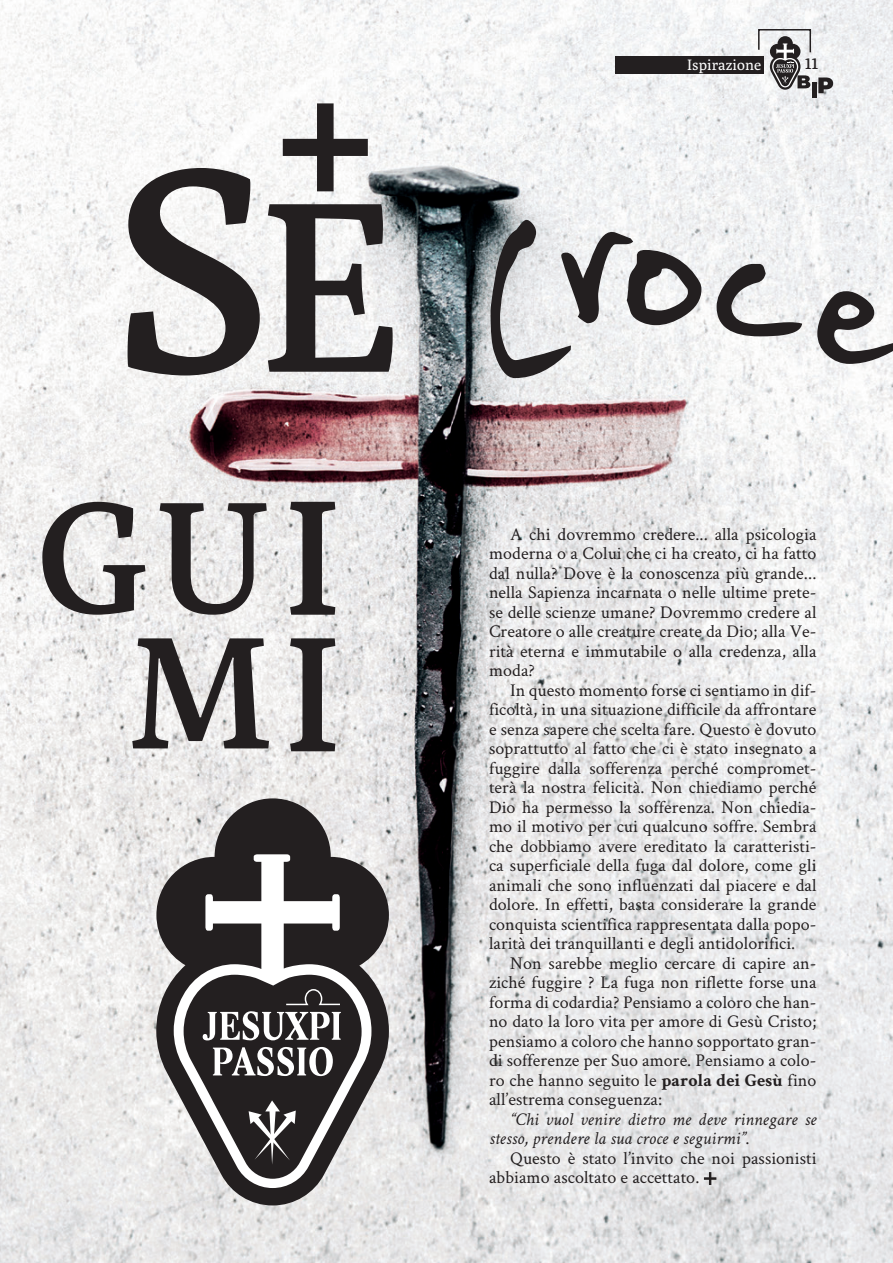
<style>
.page{position:relative;width:893px;height:1263px;background:#fff}
.page>*{position:absolute;margin:0;border:0;box-sizing:border-box;transform-origin:0 0}
.t1{font:19.5px "Poly";color:#231f20}
.t2{font:18px/19.5px "Crimson Text";letter-spacing:.005em;color:#231f20;text-align:justify}
.t3{font:italic 18px/19.5px "Crimson Text";letter-spacing:.005em;color:#231f20}
.t4{font:15px "Poly";color:#fff}
.s1{font-weight:700}
.s2{font-style:normal}
</style>
<div class="page">
<img style="left:0;top:0;width:893px;height:1263px">
<svg style="left:132px;top:638px;width:137px;height:110px"></svg>
<svg style="left:42px;top:502px;width:225px;height:113px"></svg>
<svg style="left:268px;top:204px;width:125px;height:168px"></svg>
<svg style="left:128px;top:168px;width:132px;height:207px"></svg>
<svg style="left:290px;top:502px;width:45px;height:113px;background:#817f80"></svg>
<svg style="left:290px;top:638px;width:45px;height:113px;background:#827f80"></svg>
<svg style="left:704px;top:1172px;width:12px;height:13px"></svg>
<div style="left:615px;top:56px;width:149px;height:17px;background:#231f20"></div>
<svg style="left:757px;top:28px;width:55px;height:62px"></svg>
<hr style="left:812px;top:82px;width:4px;height:16px;background:#231f20">
<svg style="left:818px;top:77px;width:15px;height:16px"></svg>
<svg style="left:156px;top:798px;width:233px;height:407px;background:#a09d9e"></svg>
<svg style="left:174px;top:854px;width:197px;height:334px;fill:#231f20"></svg>
<svg style="left:184px;top:975px;width:178px;height:204px"></svg>
<svg style="left:283px;top:103px;width:85px;height:88px"></svg>
<svg style="left:491px;top:220px;width:210px;height:158px"></svg>
<svg style="left:717px;top:264px;width:85px;height:72px"></svg>
<svg style="left:817px;top:291px;width:76px;height:73px"></svg>
<p class="t4" style="left:687px;top:56px;width:75px">Ispirazione</p>
<p class="t1" style="left:805px;top:51px;width:15px">11</p>
<p class="t2" style="left:489px;top:524px;width:329px;text-indent:21px">A chi dovremmo credere... alla psicologia moderna o a Colui che ci ha creato, ci ha fatto dal nulla? Dove è la conoscenza più grande... nella Sapienza incarnata o nelle ultime prete&shy;se delle scienze umane? Dovremmo credere al Creatore o alle creature create da Dio; alla Ve&shy;rità eterna e immutabile o alla credenza, alla moda?</p>
<p class="t2" style="left:489px;top:680px;width:329px;text-indent:21px">In questo momento forse ci sentiamo in dif&shy;ficoltà, in una situazione difficile da affrontare e senza sapere che scelta fare. Questo è dovuto soprattutto al fatto che ci è stato insegnato a fuggire dalla sofferenza perché compromet&shy;terà la nostra felicità. Non chiediamo perché Dio ha permesso la sofferenza. Non chiedia&shy;mo il motivo per cui qualcuno soffre. Sembra che dobbiamo avere ereditato la caratteristi&shy;ca superficiale della fuga dal dolore, come gli animali che sono influenzati dal piacere e dal dolore. In effetti, basta considerare la grande conquista scientifica rappresentata dalla popo&shy;larità dei tranquillanti e degli antidolorifici.</p>
<p class="t2" style="left:489px;top:953px;width:329px;text-indent:21px">Non sarebbe meglio cercare di capire an&shy;ziché fuggire ? La fuga non riflette forse una forma di codardia? Pensiamo a coloro che han&shy;no dato la loro vita per amore di Gesù Cristo; pensiamo a coloro che hanno sopportato gran&shy;di sofferenze per Suo amore. Pensiamo a colo&shy;ro che hanno seguito le <span class="s1">parola dei Gesù</span> fino all’estrema conseguenza:</p>
<p class="t3" style="left:489px;top:1109px;width:329px;text-indent:21px">“Chi vuol venire dietro me deve rinnegare se stesso, prendere la sua croce e seguirmi”<span class="s2">.</span></p>
<p class="t2" style="left:489px;top:1147px;width:329px;text-indent:21px">Questo è stato l’invito che noi passionisti abbiamo ascoltato e accettato.</p>
</div>
